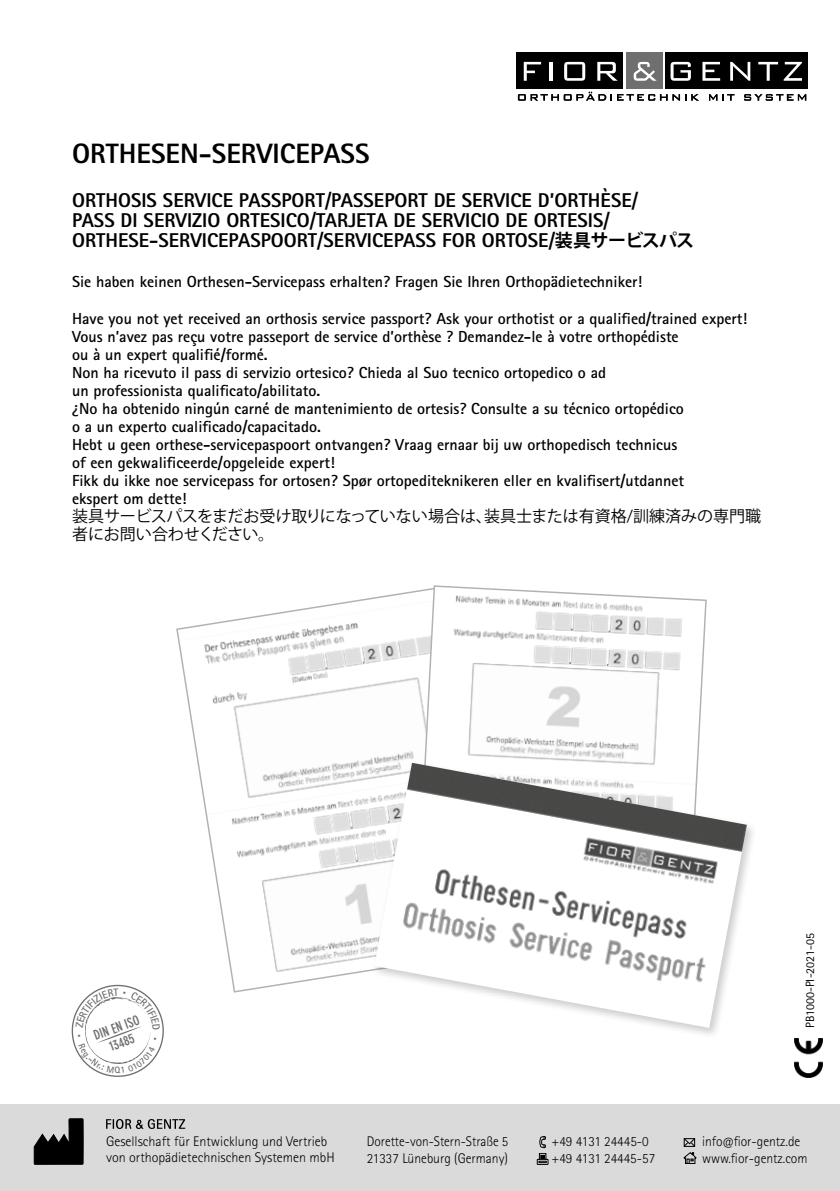
<style>
.page{position:relative;width:840px;height:1191px;background:#fff}
.page>*{position:absolute;margin:0;border:0;box-sizing:border-box;transform-origin:0 0}
.t1{font:800 28px "Rotis Sans Serif Pro";color:#000}
.t2{font:800 20px/20px "Rotis Sans Serif Pro";color:#000}
.t3{font:700 16px/18px "Rotis Sans Serif Pro";color:#000}
.t4{font:16px/18px "Koz Go Pr 6 N";color:#000}
.t5{font:300 14px/16.8px "Rotis Sans Serif Pro";color:#000}
.t6{font:300 14px/16.8px "Rotis Sans Serif Pro";color:#000;scale:.95 1}
.t7{font:700 condensed 13.4px "DIN Neuzeit Grotesk Std";color:#706f6f}
.t8{font:12px "Rotis Sans Serif Pro";color:#000}
.t9{font:700 6.2px "Rotis Sans Serif Pro";color:#706f6f}
.s1{font-family:"Koz Go Pr 6 N";font-weight:700;font-size:18px}
</style>
<div class="page">
<img style="left:794px;top:1038px;width:28px;height:39px">
<div style="left:0;top:1104px;width:839px;height:87px;background:#dadada"></div>
<svg style="left:106px;top:1119px;width:79px;height:10px"></svg>
<svg style="left:683px;top:1152px;width:13px;height:11px"></svg>
<svg style="left:683px;top:1138px;width:11px;height:8px"></svg>
<svg style="left:536px;top:1136px;width:12px;height:28px"></svg>
<svg style="left:33px;top:1118px;width:50px;height:46px"></svg>
<div style="left:626px;top:52px;width:36px;height:37px;background:#706f6f"></div>
<div style="left:665px;top:52px;width:142px;height:37px;background:#000"></div>
<div style="left:516px;top:52px;width:106px;height:37px;background:#000"></div>
<svg style="left:517px;top:92px;width:181px;height:9px"></svg>
<svg style="left:709px;top:94px;width:25px;height:7px"></svg>
<svg style="left:744px;top:94px;width:61px;height:7px"></svg>
<svg style="left:633px;top:62px;width:23px;height:19px"></svg>
<svg style="left:670px;top:62px;width:20px;height:19px"></svg>
<svg style="left:702px;top:62px;width:17px;height:19px"></svg>
<svg style="left:730px;top:62px;width:20px;height:19px"></svg>
<svg style="left:758px;top:62px;width:19px;height:19px"></svg>
<svg style="left:783px;top:62px;width:18px;height:19px"></svg>
<svg style="left:523px;top:62px;width:17px;height:19px"></svg>
<hr style="left:548px;top:62px;width:3px;height:19px;background:#fff">
<svg style="left:564px;top:62px;width:21px;height:19px"></svg>
<svg style="left:597px;top:62px;width:20px;height:19px"></svg>
<svg style="left:176px;top:591px;width:237px;height:402px"></svg>
<svg style="left:413px;top:585px;width:294px;height:174px"></svg>
<div style="left:371px;top:759px;width:386px;height:279px;background:#000;opacity:.2"></div>
<img style="left:374px;top:762px;width:372px;height:266px">
<svg style="left:76px;top:988px;width:84px;height:85px"></svg>
<h1 class="t1" style="left:72px;top:136px;width:299px">ORTHESEN-SERVICEPASS</h1>
<p class="t2" style="left:72px;top:190px;width:623px">ORTHOSIS SERVICE PASSPORT/PASSEPORT DE SERVICE D’ORTHÈSE/<br>PASS DI SERVIZIO ORTESICO/TARJETA DE SERVICIO DE ORTESIS/<br>ORTHESE-SERVICEPASPOORT/SERVICEPASS FOR ORTOSE/<span class="s1">装具サービスパス</span></p>
<p class="t3" style="left:72px;top:272px;width:571px">Sie haben keinen Orthesen-Servicepass erhalten? Fragen Sie Ihren Orthopädietechniker!</p>
<p class="t3" style="left:72px;top:309px;width:676px">Have you not yet received an orthosis service passport? Ask your orthotist or a qualified/trained expert!<br>Vous n’avez pas reçu votre passeport de service d’orthèse ? Demandez-le à votre orthopédiste<br>ou à un expert qualifié/formé.<br>Non ha ricevuto il pass di servizio ortesico? Chieda al Suo tecnico ortopedico o ad<br>un professionista qualificato/abilitato.<br>¿No ha obtenido ningún carné de mantenimiento de ortesis? Consulte a su técnico ortopédico<br>o a un experto cualificado/capacitado.<br>Hebt u geen orthese-servicepaspoort ontvangen? Vraag ernaar bij uw orthopedisch technicus<br>of een gekwalificeerde/opgeleide expert!<br>Fikk du ikke noe servicepass for ortosen? Spør ortopediteknikeren eller en kvalifisert/utdannet<br>ekspert om dette!</p>
<p class="t4" style="left:72px;top:507px;width:690px">装具サービスパスをまだお受け取りになっていない場合は、装具士または有資格/訓練済みの専門職者にお問い合わせください。</p>
<p class="t9" style="left:77px;top:1032px;width:5px">•</p>
<p class="t9" style="left:123px;top:989px;width:5px">•</p>
<p class="t7" style="left:91px;top:1028px;width:49px;rotate:-20deg">DIN EN ISO</p>
<p class="t7" style="left:107px;top:1039px;width:27px;rotate:-20deg">13485</p>
<p class="t9" style="left:153px;top:1034px;width:5px">•</p>
<p class="t8" style="left:802px;top:1028px;width:96px;rotate:-90deg">PB1000-PI-2021-05</p>
<p class="t5" style="left:106px;top:1132px;width:230px">Gesellschaft für Entwicklung und Vertrieb von orthopädietechnischen Systemen mbH</p>
<p class="t6" style="left:366px;top:1133px;width:150px">Dorette-von-Stern-Straße 5<br>21337 Lüneburg (Germany)</p>
<p class="t5" style="left:701px;top:1133px;width:107px">info@fior-gentz.de www.fior-gentz.com</p>
<p class="t5" style="left:551px;top:1133px;width:105px">+49 4131 24445-0 +49 4131 24445-57</p>
</div>
